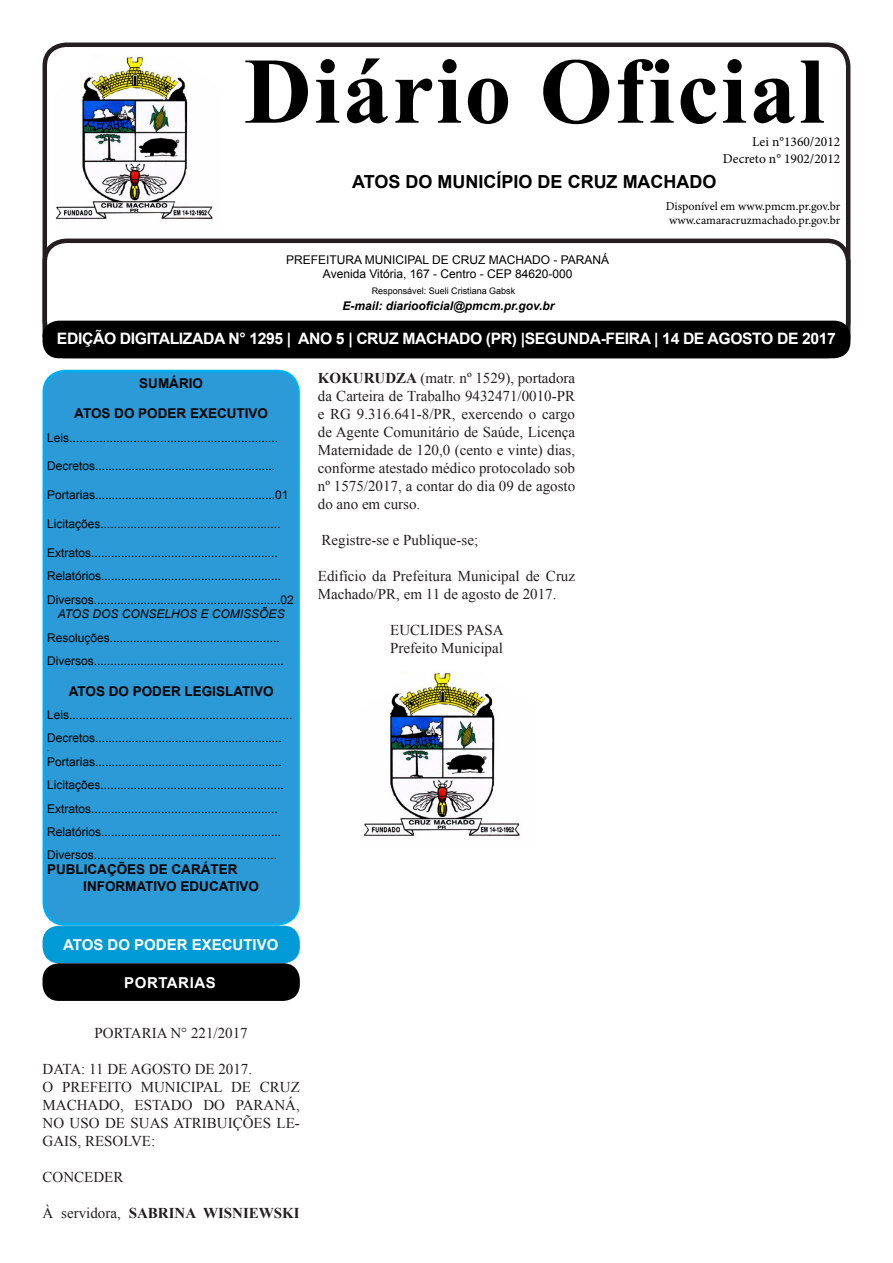
<style>
.page{position:relative;width:893px;height:1263px;background:#fff}
.page>*{position:absolute;margin:0;border:0;box-sizing:border-box;transform-origin:0 0}
.t1{font:700 93.9px "Times New Roman";letter-spacing:.025em;color:#000}
.t2{font:700 18px "Arial";color:#000}
.t3{font:700 15.75px "Arial";letter-spacing:-.025em;color:#fff}
.t4{font:15px/18px "Times New Roman";color:#231f20;text-align:justify}
.t5{font:700 15px "Times New Roman";color:#231f20}
.t6{font:700 15px "Arial";color:#fff}
.t7{font:700 15px "Arial";letter-spacing:.035em;color:#fff}
.t8{font:700 13.5px "Arial";color:#000}
.t9{font:13.5px "Minion Pro";color:#000}
.t10{font:12px "Arial";color:#000}
.t11{font:12px "Minion Pro";letter-spacing:-.005em;color:#000}
.t12{font:italic 700 12px "Arial";color:#000}
.t13{font:italic 12px "Arial";color:#000}
.t14{font:9px "Arial";color:#000}
.t15{font:7.5px "Arial";color:#000}
.s1{font-weight:700}
.s2{font-weight:400}
</style>
<div class="page">
<div style="left:43px;top:43px;width:807px;height:301px;border:4px solid #231f20;border-radius:21px"></div>
<div style="left:43px;top:239px;width:807px;height:119px;border:4px solid #231f20;border-radius:21px"></div>
<div style="left:44px;top:371px;width:254px;height:553px;background:#2b9ad6;border-radius:21px"></div>
<div style="left:43px;top:370px;width:257px;height:556px;border:3px solid #00aeef;border-radius:21px"></div>
<div style="left:43px;top:321px;width:807px;height:37px;background:#000;border-radius:16px"></div>
<img style="left:55px;top:55px;width:158px;height:165px">
<div style="left:43px;top:926px;width:257px;height:37px;background:#009bd6;border-radius:16px"></div>
<div style="left:43px;top:963px;width:257px;height:38px;background:#000;border-radius:16px"></div>
<img style="left:363px;top:672px;width:157px;height:164px">
<p class="t1" style="left:244px;top:24px;width:582px">Diário Oficial</p>
<p class="t9" style="left:752px;top:133px;width:90px">Lei n°1360/2012</p>
<p class="t9" style="left:723px;top:149px;width:119px">Decreto n° 1902/2012</p>
<p class="t2" style="left:352px;top:169px;width:366px">ATOS DO MUNICÍPIO DE CRUZ MACHADO</p>
<p class="t11" style="left:666px;top:198px;width:176px">Disponível em www.pmcm.pr.gov.br</p>
<p class="t11" style="left:669px;top:212px;width:173px">www.camaracruzmachado.pr.gov.br</p>
<p class="t10" style="left:286px;top:251px;width:325px">PREFEITURA MUNICIPAL DE CRUZ MACHADO - PARANÁ</p>
<p class="t10" style="left:323px;top:266px;width:251px">Avenida Vitória, 167 - Centro - CEP 84620-000</p>
<p class="t12" style="left:343px;top:298px;width:213px">E-mail: diariooficial@pmcm.pr.gov.br</p>
<p class="t3" style="left:57px;top:327px;width:780px">EDIÇÃO DIGITALIZADA N° 1295 | ANO 5 | CRUZ MACHADO (PR) |SEGUNDA-FEIRA | 14 DE AGOSTO DE 2017</p>
<p class="t8" style="left:139px;top:373px;width:65px">SUMÁRIO</p>
<p class="t8" style="left:74px;top:404px;width:195px">ATOS DO PODER EXECUTIVO</p>
<p class="t10" style="left:47px;top:429px;width:233px">Leis..............................................................</p>
<p class="t10" style="left:47px;top:458px;width:230px">Decretos......................................................</p>
<p class="t10" style="left:47px;top:487px;width:243px">Portarias......................................................01</p>
<p class="t10" style="left:47px;top:516px;width:235px">Licitações......................................................</p>
<p class="t10" style="left:47px;top:544px;width:232px">Extratos........................................................</p>
<p class="t10" style="left:47px;top:568px;width:236px">Relatórios......................................................</p>
<p class="t10" style="left:47px;top:591px;width:248px">Diversos........................................................02</p>
<p class="t13" style="left:58px;top:606px;width:228px">ATOS DOS CONSELHOS E COMISSÕES</p>
<p class="t10" style="left:47px;top:629px;width:234px">Resoluções...................................................</p>
<p class="t10" style="left:47px;top:652px;width:238px">Diversos.........................................................</p>
<p class="t8" style="left:69px;top:681px;width:206px">ATOS DO PODER LEGISLATIVO</p>
<p class="t10" style="left:47px;top:706px;width:247px">Leis...................................................................</p>
<p class="t10" style="left:47px;top:730px;width:236px">Decretos........................................................</p>
<p class="t15" style="left:47px;top:743px;width:4px">.</p>
<p class="t10" style="left:47px;top:753px;width:236px">Portarias........................................................</p>
<p class="t10" style="left:47px;top:777px;width:238px">Licitações.......................................................</p>
<p class="t10" style="left:47px;top:800px;width:232px">Extratos........................................................</p>
<p class="t10" style="left:47px;top:823px;width:236px">Relatórios......................................................</p>
<p class="t10" style="left:47px;top:847px;width:232px">Diversos.......................................................</p>
<p class="t8" style="left:47px;top:860px;width:192px">PUBLICAÇÕES DE CARÁTER</p>
<p class="t8" style="left:83px;top:876px;width:177px">INFORMATIVO EDUCATIVO</p>
<p class="t14" style="left:372px;top:284px;width:145px">Responsável: Sueli Cristiana Gabsk</p>
<p class="t4" style="left:318px;top:369px;width:259px"><span class="s1">KOKURUDZA</span> (matr. nº 1529), portadora da Carteira de Trabalho 9432471/0010-PR e RG 9.316.641-8/PR, exercendo o cargo de Agente Comunitário de Saúde, Licença Maternidade de 120,0 (cento e vinte) dias, conforme atestado médico protocolado sob nº 1575/2017, a contar do dia 09 de agosto do ano em curso.</p>
<p class="t4" style="left:322px;top:531px;width:158px">Registre-se e Publique-se;</p>
<p class="t4" style="left:318px;top:567px;width:259px">Edifício da Prefeitura Municipal de Cruz<br>Machado/PR, em 11 de agosto de 2017.</p>
<p class="t4" style="left:390px;top:621px;width:115px">EUCLIDES PASA</p>
<p class="t4" style="left:390px;top:639px;width:114px">Prefeito Municipal</p>
<p class="t6" style="left:63px;top:934px;width:217px">ATOS DO PODER EXECUTIVO</p>
<p class="t7" style="left:124px;top:972px;width:93px">PORTARIAS</p>
<p class="t4" style="left:95px;top:1024px;width:155px">PORTARIA N° 221/2017</p>
<p class="t4" style="left:43px;top:1060px;width:211px">DATA: 11 DE AGOSTO DE 2017.</p>
<p class="t4" style="left:43px;top:1078px;width:259px">O PREFEITO MUNICIPAL DE CRUZ MACHADO, ESTADO DO PARANÁ, NO USO DE SUAS ATRIBUIÇÕES LE-GAIS, RESOLVE:</p>
<p class="t4" style="left:43px;top:1168px;width:82px">CONCEDER</p>
<p class="t5" style="left:43px;top:1202px;width:259px"><span class="s2">À servidora,</span> SABRINA WISNIEWSKI</p>
</div>
